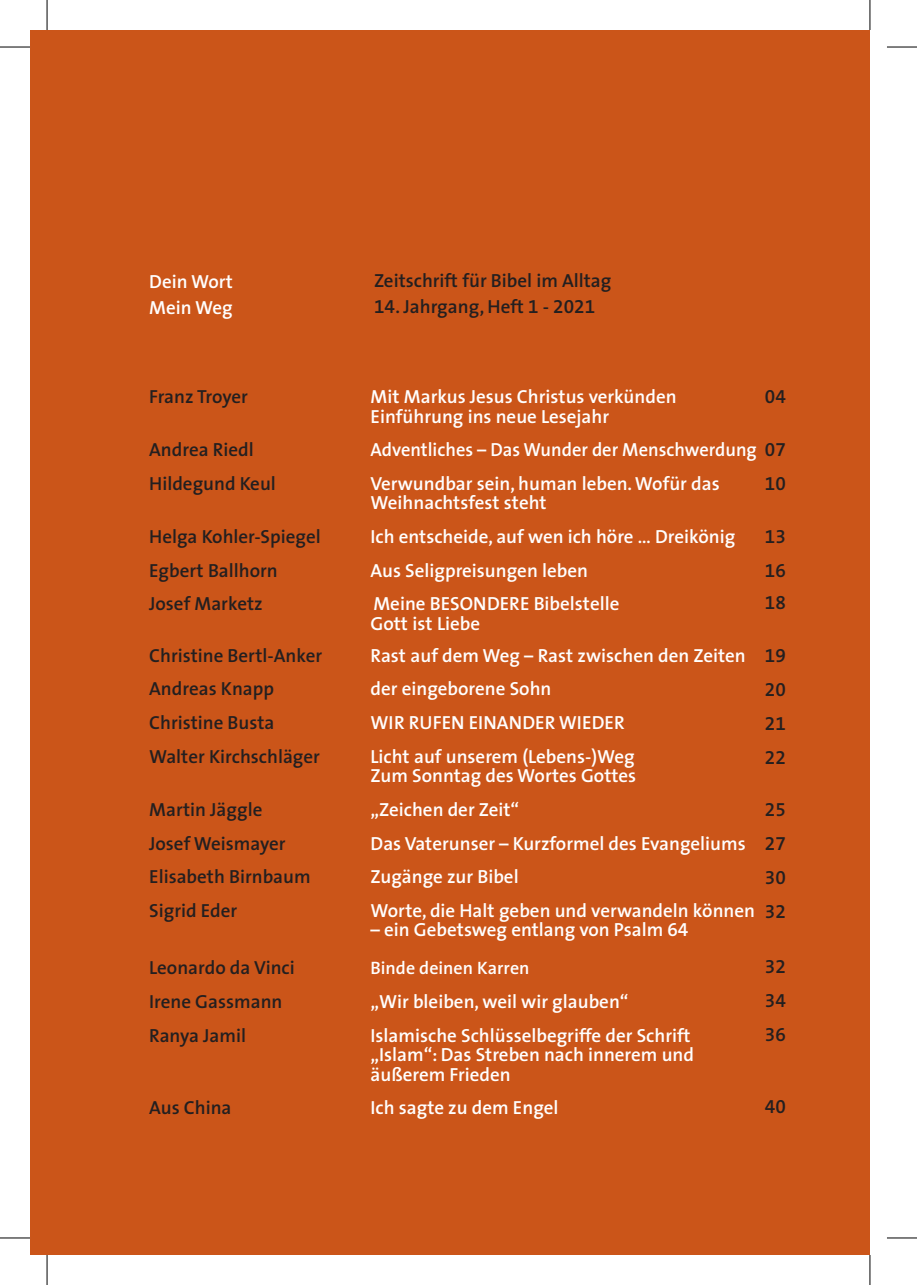
<style>
.page{position:relative;width:917px;height:1285px;background:#fff}
.page>*{position:absolute;margin:0;border:0;box-sizing:border-box;transform-origin:0 0}
.t1{font:600 19px/19.6px "The Sans SN";color:#fff}
.t2{font:600 19px "The Sans SN";color:#231f20}
.t3{font:600 18px "The Sans SN";letter-spacing:.005em;color:#fff}
.s1{color:#231f20}
.s2{font-size:28px;color:#cb5519}
</style>
<div class="page">
<div style="left:30px;top:30px;width:839px;height:1225px;background:#cb5519"></div>
<hr style="left:0;top:47px;width:30px;height:1px;background:#000">
<hr style="left:886px;top:47px;width:30px;height:1px;background:#000">
<hr style="left:0;top:1237px;width:30px;height:1px;background:#000">
<hr style="left:886px;top:1237px;width:30px;height:1px;background:#000">
<hr style="left:47px;top:0;width:1px;height:30px;background:#000">
<hr style="left:47px;top:1255px;width:1px;height:30px;background:#000">
<hr style="left:869px;top:0;width:1px;height:30px;background:#000">
<hr style="left:869px;top:1255px;width:1px;height:30px;background:#000">
<p class="t1" style="left:149px;top:271px;width:85px">Dein Wort</p>
<p class="t1" style="left:149px;top:297px;width:85px">Mein Weg</p>
<p class="t2" style="left:374px;top:264px;width:239px">Zeitschrift für Bibel im Alltag</p>
<p class="t2" style="left:374px;top:290px;width:222px">14. Jahrgang, Heft 1 - 2021</p>
<p class="t2" style="left:149px;top:381px;width:100px">Franz Troyer</p>
<p class="t1" style="left:370px;top:386px;width:307px">Mit Markus Jesus Christus verkünden</p>
<p class="t1" style="left:370px;top:406px;width:240px">Einführung ins neue Lesejahr</p>
<p class="t2" style="left:149px;top:434px;width:106px">Andrea Riedl</p>
<p class="t1" style="left:370px;top:439px;width:416px">Adventliches – Das Wunder der Menschwerdung <span class="s1">07</span></p>
<p class="t2" style="left:149px;top:467px;width:128px">Hildegund Keul</p>
<p class="t1" style="left:370px;top:473px;width:350px">Verwundbar sein, human leben. Wofür das<br>Weihnachtsfest steht</p>
<p class="t2" style="left:149px;top:521px;width:173px">Helga Kohler-Spiegel</p>
<p class="t1" style="left:370px;top:526px;width:366px">Ich entscheide, auf wen ich höre … Dreikönig</p>
<p class="t2" style="left:149px;top:554px;width:130px">Egbert Ballhorn</p>
<p class="t1" style="left:370px;top:560px;width:219px">Aus Seligpreisungen leben</p>
<p class="t2" style="left:149px;top:588px;width:115px">Josef Marketz</p>
<p class="t1" style="left:370px;top:593px;width:250px">Meine BESONDERE Bibelstelle<br>Gott ist Liebe</p>
<p class="t2" style="left:149px;top:639px;width:174px">Christine Bertl-Anker</p>
<p class="t1" style="left:370px;top:645px;width:416px">Rast auf dem Weg – Rast zwischen den Zeiten<span class="s2">R</span> <span class="s1">19</span></p>
<p class="t2" style="left:149px;top:673px;width:126px">Andreas Knapp</p>
<p class="t1" style="left:370px;top:678px;width:182px">der eingeborene Sohn</p>
<p class="t2" style="left:149px;top:707px;width:127px">Christine Busta</p>
<p class="t1" style="left:370px;top:712px;width:255px">WIR RUFEN EINANDER WIEDER</p>
<p class="t2" style="left:149px;top:740px;width:172px">Walter Kirchschläger</p>
<p class="t1" style="left:370px;top:746px;width:266px">Licht auf unserem (Lebens-)Weg</p>
<p class="t1" style="left:370px;top:765px;width:267px">Zum Sonntag des Wortes Gottes</p>
<p class="t2" style="left:149px;top:793px;width:115px">Martin Jäggle</p>
<p class="t1" style="left:370px;top:799px;width:150px">„Zeichen der Zeit“</p>
<p class="t2" style="left:149px;top:827px;width:138px">Josef Weismayer</p>
<p class="t1" style="left:370px;top:832px;width:376px">Das Vaterunser – Kurzformel des Evangeliums</p>
<p class="t2" style="left:149px;top:861px;width:163px">Elisabeth Birnbaum</p>
<p class="t1" style="left:370px;top:866px;width:149px">Zugänge zur Bibel</p>
<p class="t2" style="left:149px;top:894px;width:89px">Sigrid Eder</p>
<p class="t1" style="left:370px;top:900px;width:386px">Worte, die Halt geben und verwandeln können</p>
<p class="t1" style="left:370px;top:919px;width:319px">– ein Gebetsweg entlang von Psalm 64</p>
<p class="t2" style="left:149px;top:952px;width:147px">Leonardo da Vinci</p>
<p class="t3" style="left:370px;top:953px;width:160px">Binde deinen Karren</p>
<p class="t2" style="left:149px;top:985px;width:135px">Irene Gassmann</p>
<p class="t1" style="left:370px;top:991px;width:259px">„Wir bleiben, weil wir glauben“</p>
<p class="t2" style="left:149px;top:1019px;width:98px">Ranya Jamil</p>
<p class="t1" style="left:370px;top:1024px;width:325px">Islamische Schlüsselbegriffe der Schrift „Islam“: Das Streben nach innerem und äußerem Frieden</p>
<p class="t2" style="left:149px;top:1092px;width:84px">Aus China</p>
<p class="t1" style="left:370px;top:1097px;width:189px">Ich sagte zu dem Engel</p>
<p class="t2" style="left:764px;top:381px;width:22px">04</p>
<p class="t2" style="left:764px;top:467px;width:22px">10</p>
<p class="t2" style="left:764px;top:521px;width:22px">13</p>
<p class="t2" style="left:764px;top:554px;width:22px">16</p>
<p class="t2" style="left:764px;top:586px;width:22px">18</p>
<p class="t2" style="left:764px;top:674px;width:22px">20</p>
<p class="t2" style="left:764px;top:707px;width:22px">21</p>
<p class="t2" style="left:764px;top:742px;width:22px">22</p>
<p class="t2" style="left:764px;top:794px;width:22px">25</p>
<p class="t2" style="left:764px;top:827px;width:22px">27</p>
<p class="t2" style="left:764px;top:861px;width:22px">30</p>
<p class="t2" style="left:764px;top:895px;width:22px">32</p>
<p class="t2" style="left:764px;top:951px;width:22px">32</p>
<p class="t2" style="left:764px;top:985px;width:22px">34</p>
<p class="t2" style="left:764px;top:1019px;width:22px">36</p>
<p class="t2" style="left:764px;top:1091px;width:22px">40</p>
</div>
